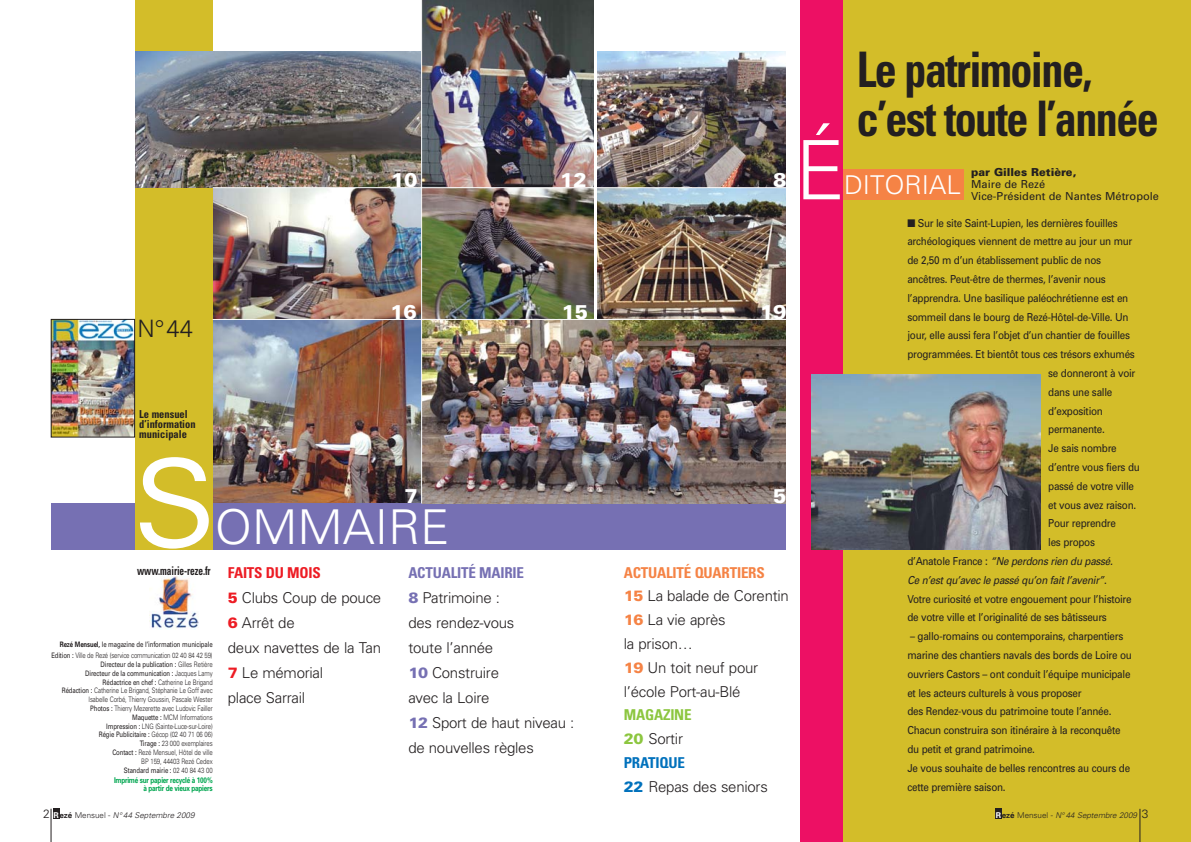
<style>
.page{position:relative;width:1191px;height:842px;background:#fff}
.page>*{position:absolute;margin:0;border:0;box-sizing:border-box;transform-origin:0 0}
.t1{font:300 172px "Univers";color:#fff}
.t2{font:300 82px "Univers";color:#fff}
.t3{font:700 condensed 49px/49px "Univers";letter-spacing:-.035em;color:#231f20;scale:.9 1}
.t4{font:300 48px "Univers";color:#fff}
.t5{font:300 25.9px "Univers";color:#fff}
.t6{font:300 24px "Univers";color:#231f20}
.t7{font:900 20px "Univers";color:#fff}
.t8{font:300 15px/25px "Univers";letter-spacing:-.015em;color:#231f20}
.t9{font:700 condensed 12px "Univers";letter-spacing:-.01em;color:#231f20;scale:.78 1}
.t10{font:11px/18.8px "Univers";letter-spacing:-.03em;color:#231f20;scale:.9 1}
.t11{font:italic 11px "Univers";color:#231f20;scale:.9 1}
.t12{font:11px "Univers";color:#231f20}
.t13{font:700 condensed 11px/10px "Univers";color:#231f20;scale:.95 1}
.t14{font:900 11px "Univers";color:#231f20}
.t15{font:italic 300 8px "Univers";color:#231f20}
.t16{font:700 8px/7.7px "Univers";letter-spacing:-.035em;color:#00a650;text-align:right;scale:.8 1}
.t17{font:300 7.5px/8.8px "Univers";letter-spacing:-.015em;color:#231f20;text-align:right;scale:.8 1}
.t18{font:7.5px/10.8px "Univers";letter-spacing:-.015em;color:#231f20;text-align:right;scale:.8 1}
.s1{font-weight:700}
.s2{font-weight:300}
.s3{font-weight:400}
.s4{font-weight:700;font-stretch:condensed;color:#ed1c24}
.s5{font-weight:900;color:#ed1c24}
.s6{font-weight:700;font-stretch:condensed;color:#7670b3}
.s7{font-weight:900;color:#7670b3}
.s8{font-weight:700;font-stretch:condensed;color:#f58345}
.s9{font-weight:900;color:#f58345}
.s10{font-weight:700;font-stretch:condensed;color:#8cc63f}
.s11{font-weight:900;color:#8cc63f}
.s12{font-weight:700;font-stretch:condensed;color:#0071bc}
.s13{font-weight:900;color:#0071bc}
.s14{font-style:normal}
.s15{font-style:normal;font-size:12px}
.s16{font-weight:700;font-style:normal;color:#fff}
.s17{font-weight:700;font-style:normal}
</style>
<div class="page">
<div style="left:842px;top:0;width:349px;height:842px;background:#d3bd29"></div>
<img style="left:213px;top:188px;width:208px;height:316px">
<img style="left:597px;top:51px;width:189px;height:268px">
<div style="left:51px;top:504px;width:735px;height:46px;background:#7670b3"></div>
<div style="left:135px;top:0;width:78px;height:550px;background:#d3bd29"></div>
<div style="left:53px;top:809px;width:6px;height:10px;background:#231f20"></div>
<hr style="left:1139px;top:809px;width:1px;height:33px;background:#231f20">
<div style="left:995px;top:809px;width:6px;height:10px;background:#231f20"></div>
<img style="left:151px;top:577px;width:47px;height:53px">
<img style="left:53px;top:321px;width:80px;height:114px">
<div style="left:51px;top:319px;width:84px;height:118px;border:1px solid #231f20"></div>
<hr style="left:51px;top:809px;width:1px;height:33px;background:#231f20">
<img style="left:422px;top:320px;width:364px;height:184px">
<div style="left:842px;top:169px;width:121px;height:30px;background:#f58345"></div>
<div style="left:800px;top:0;width:43px;height:842px;background:#ed1064"></div>
<img style="left:811px;top:374px;width:229px;height:176px">
<img style="left:135px;top:51px;width:286px;height:136px">
<img style="left:422px;top:0;width:172px;height:319px">
<hr style="left:213px;top:319px;width:574px;height:1px;background:#fff">
<hr style="left:213px;top:187px;width:575px;height:1px;background:#fff">
<h3 class="t7" style="left:391px;top:173px;width:28px">10</h3>
<h3 class="t7" style="left:560px;top:173px;width:28px">12</h3>
<h3 class="t6" style="left:137px;top:319px;width:57px">N°44</h3>
<h3 class="t7" style="left:390px;top:305px;width:28px">16</h3>
<p class="t13" style="left:139px;top:410px;width:61px">Le mensuel d’information municipale</p>
<h1 class="t1" style="left:132px;top:422px;width:87px">s</h1>
<h3 class="t7" style="left:404px;top:489px;width:15px">7</h3>
<h3 class="t4" style="left:215px;top:510px;width:236px">OMMAIRE</h3>
<h3 class="t7" style="left:561px;top:305px;width:28px">15</h3>
<h3 class="t7" style="left:773px;top:173px;width:15px">8</h3>
<h3 class="t7" style="left:760px;top:304px;width:28px">19</h3>
<h3 class="t7" style="left:773px;top:489px;width:15px">5</h3>
<p class="t9" style="left:137px;top:566px;width:96px">www.mairie-reze.fr</p>
<p class="t18" style="left:51px;top:640px;width:203px"><span class="s1">Rezé Mensuel,</span> le magazine de l’information municipale<br>Edition : <span class="s2">Ville de Rezé (service communication 02 40 84 42 59)</span></p>
<p class="t17" style="left:62px;top:660px;width:190px"><span class="s3">Directeur de la publication :</span> Gilles Retière<br><span class="s3">Directeur de la communication :</span> Jacques Lamy <span class="s3">Rédactrice en chef :</span> Catherine Le Brigand<br><span class="s3">Rédaction :</span> Catherine Le Brigand, Stéphanie Le Goff avec Isabelle Corbé, Thierry Goussin, Pascale Wester<br><span class="s3">Photos :</span> Thierry Mezerette avec Ludovic Failler<br><span class="s3">Maquette :</span> MCM Informations<br><span class="s3">Impression :</span> LNG (Sainte-Luce-sur-Loire)<br><span class="s3">Régie Publicitaire :</span> Gécop (02 40 71 06 06)<br><span class="s3">Tirage :</span> 23 000 exemplaires<br><span class="s3">Contact :</span> Rezé Mensuel, Hôtel de ville<br>BP 159, 44403 Rezé Cedex<br><span class="s3">Standard mairie :</span> 02 40 84 43 00</p>
<p class="t16" style="left:114px;top:777px;width:125px">Imprimé sur papier recyclé à 100% à partir de vieux papiers</p>
<h3 class="t8" style="left:228px;top:561px;width:155px"><span class="s4">FAITS DU MOIS<br></span><span class="s5">5</span> Clubs Coup de pouce<br><span class="s5">6</span> Arrêt de<br>deux navettes de la Tan<br><span class="s5">7</span> Le mémorial<br>place Sarrail</h3>
<h3 class="t8" style="left:408px;top:561px;width:168px"><span class="s6">ACTUALITÉ MAIRIE<br></span><span class="s7">8</span> Patrimoine :<br>des rendez-vous<br>toute l’année<br><span class="s7">10</span> Construire<br>avec la Loire<br><span class="s7">12</span> Sport de haut niveau : de nouvelles règles</h3>
<h3 class="t8" style="left:624px;top:562px;width:167px;line-height:23.8px"><span class="s8">ACTUALITÉ QUARTIERS<br></span><span class="s9">15</span> La balade de Corentin<br><span class="s9">16</span> La vie après<br>la prison…<br><span class="s9">19</span> Un toit neuf pour l’école Port-au-Blé</h3>
<h3 class="t8" style="left:624px;top:705px;width:145px;line-height:23.8px"><span class="s10">MAGAZINE<br></span><span class="s11">20</span> Sortir<br><span class="s12">PRATIQUE<br></span><span class="s13">22</span> Repas des seniors</h3>
<h3 class="t3" style="left:857px;top:50px;width:337px">Le patrimoine, c’est toute l’année</h3>
<p class="t14" style="left:971px;top:168px;width:107px">par Gilles Retière,</p>
<p class="t12" style="left:971px;top:180px;width:75px">Maire de Rezé</p>
<h2 class="t2" style="left:795px;top:140px;width:52px">É</h2>
<h3 class="t5" style="left:844px;top:175px;width:118px">DITORIAL</h3>
<p class="t12" style="left:971px;top:192px;width:189px">Vice-Président de Nantes Métropole</p>
<p class="t10" style="left:907px;top:214px;width:235px">■ Sur le site Saint-Lupien, les dernières fouilles</p>
<p class="t10" style="left:907px;top:233px;width:251px">archéologiques viennent de mettre au jour un mur</p>
<p class="t10" style="left:907px;top:252px;width:217px">de 2,50 m d’un établissement public de nos</p>
<p class="t10" style="left:907px;top:271px;width:222px">ancêtres. Peut-être de thermes, l’avenir nous</p>
<p class="t10" style="left:907px;top:289px;width:247px">l’apprendra. Une basilique paléochrétienne est en</p>
<p class="t10" style="left:907px;top:308px;width:247px">sommeil dans le bourg de Rezé-Hôtel-de-Ville. Un</p>
<p class="t10" style="left:907px;top:327px;width:249px">jour, elle aussi fera l’objet d’un chantier de fouilles</p>
<p class="t10" style="left:907px;top:346px;width:254px">programmées. Et bientôt tous ces trésors exhumés</p>
<p class="t10" style="left:1048px;top:365px;width:98px">se donneront à voir</p>
<p class="t10" style="left:1048px;top:383px;width:73px">dans une salle</p>
<p class="t10" style="left:1048px;top:402px;width:62px">d’exposition</p>
<p class="t10" style="left:1048px;top:421px;width:64px">permanente.</p>
<p class="t10" style="left:1048px;top:440px;width:78px">Je sais nombre</p>
<p class="t10" style="left:1048px;top:459px;width:103px">d’entre vous fiers du</p>
<p class="t10" style="left:1048px;top:477px;width:97px">passé de votre ville</p>
<p class="t10" style="left:1048px;top:496px;width:99px">et vous avez raison.</p>
<p class="t10" style="left:1048px;top:515px;width:77px">Pour reprendre</p>
<p class="t10" style="left:1048px;top:534px;width:53px">les propos</p>
<p class="t11" style="left:907px;top:557px;width:232px"><span class="s14">d ’A n a t o l e F r a n c e :</span> “Ne perdons rien du passé.</p>
<p class="t11" style="left:907px;top:576px;width:223px">Ce n’estqu’avec le passé qu’on faitl’avenir”<span class="s14">.</span></p>
<p class="t10" style="left:907px;top:590px;width:251px">Votre curiosité et votre engouement pour l’histoire</p>
<p class="t10" style="left:907px;top:609px;width:223px">de votre ville et l’originalité de ses bâtisseurs</p>
<p class="t10" style="left:907px;top:628px;width:251px">– gallo-romains ou contemporains, charpentiers marine des chantiers navals des bords de Loire ou ouvriers Castors – ont conduit l’équipe municipale et les acteurs culturels à vous proposer<br>des Rendez-vous du patrimoine toute l’année.<br>Chacun construira son itinéraire à la reconquête du petit et grand patrimoine.<br>Je vous souhaite de belles rencontres au cours de cette première saison.</p>
<p class="t15" style="left:43px;top:812px;width:154px"><span class="s15">2</span> <span class="s16">R</span> <span class="s17">ezé</span> <span class="s14">M e n s u e l -</span> N° 44 Septembre 2009</p>
<p class="t15" style="left:995px;top:812px;width:154px"><span class="s16">R</span> <span class="s17">ezé</span> <span class="s14">M e n s u e l -</span> N° 44 Septembre 2009 <span class="s15">3</span></p>
</div>
